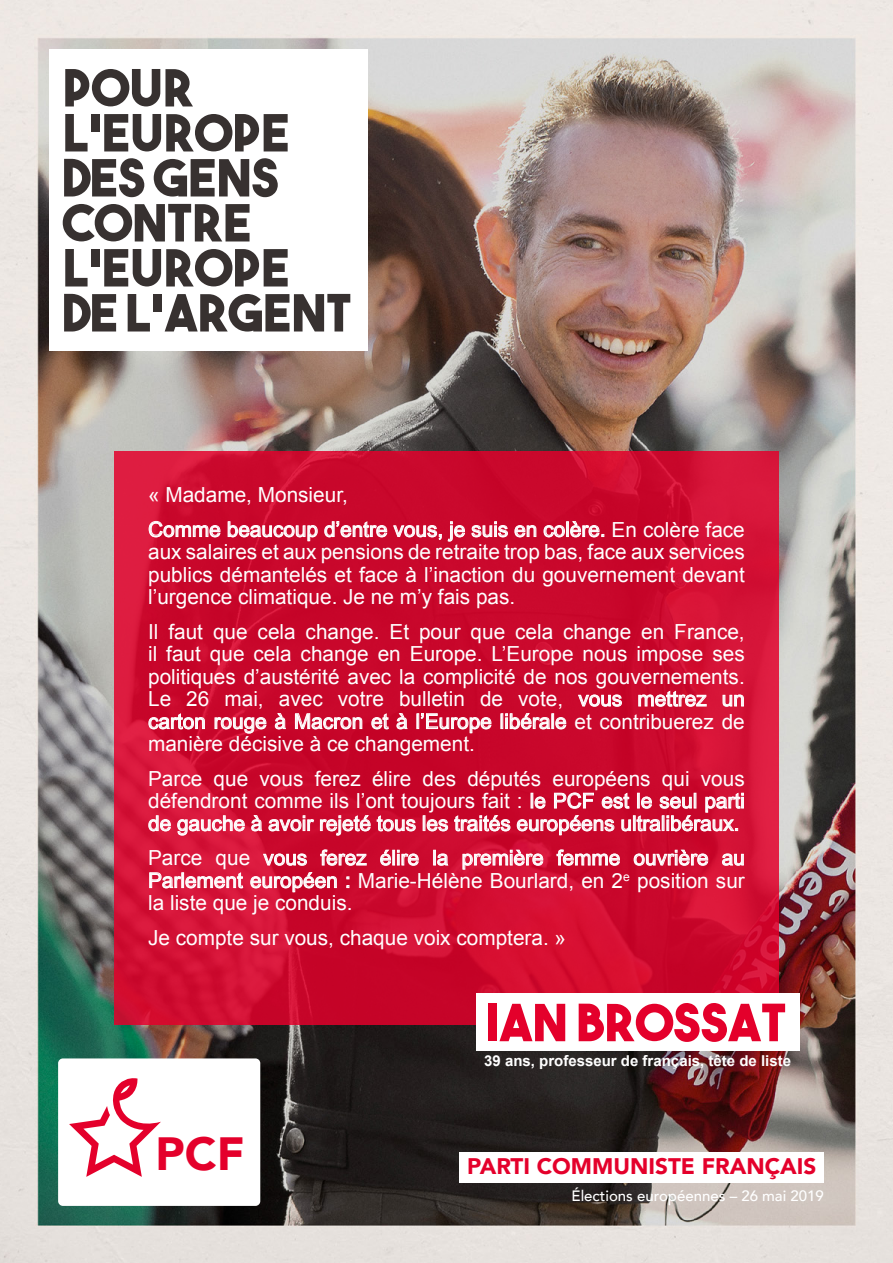
<style>
.page{position:relative;width:893px;height:1263px;background:#fff}
.page>*{position:absolute;margin:0;border:0;box-sizing:border-box;transform-origin:0 0}
.t1{font:51px "The Bold Font";color:#373130}
.t2{font:51px "The Bold Font";color:#e4002b}
.t3{font:900 46.5px "Avenir";color:#e4002b}
.t4{font:900 22.5px "Avenir";color:#e4002b}
.t5{font:20.85px/22.5px "Arial";color:#fff;text-align:justify}
.t6{font:700 15px "Arial";color:#fff}
.t7{font:500 15px "Avenir";color:#fff}
</style>
<div class="page">
<img style="left:0;top:0;width:893px;height:1263px">
<svg style="left:114px;top:451px;width:665px;height:573px;fill:#ca082c"></svg>
<svg style="left:149px;top:521px;width:72px;height:16px"></svg>
<svg style="left:228px;top:521px;width:90px;height:20px"></svg>
<svg style="left:324px;top:521px;width:63px;height:16px"></svg>
<svg style="left:393px;top:521px;width:72px;height:20px"></svg>
<svg style="left:471px;top:521px;width:37px;height:16px"></svg>
<svg style="left:514px;top:525px;width:22px;height:12px"></svg>
<svg style="left:543px;top:521px;width:61px;height:16px"></svg>
<svg style="left:578px;top:694px;width:44px;height:13px"></svg>
<svg style="left:638px;top:690px;width:69px;height:17px"></svg>
<svg style="left:722px;top:694px;width:22px;height:13px"></svg>
<svg style="left:148px;top:713px;width:57px;height:16px"></svg>
<svg style="left:214px;top:717px;width:53px;height:16px"></svg>
<svg style="left:275px;top:713px;width:11px;height:16px"></svg>
<svg style="left:295px;top:712px;width:67px;height:17px"></svg>
<svg style="left:371px;top:713px;width:18px;height:16px"></svg>
<svg style="left:396px;top:713px;width:12px;height:16px"></svg>
<svg style="left:417px;top:713px;width:75px;height:20px"></svg>
<svg style="left:501px;top:713px;width:65px;height:16px"></svg>
<svg style="left:148px;top:815px;width:23px;height:16px"></svg>
<svg style="left:177px;top:815px;width:68px;height:20px"></svg>
<svg style="left:251px;top:815px;width:63px;height:16px"></svg>
<svg style="left:320px;top:815px;width:51px;height:20px"></svg>
<svg style="left:377px;top:815px;width:39px;height:16px"></svg>
<svg style="left:423px;top:815px;width:25px;height:16px"></svg>
<svg style="left:454px;top:815px;width:57px;height:16px"></svg>
<svg style="left:517px;top:792px;width:227px;height:43px"></svg>
<svg style="left:263px;top:853px;width:44px;height:13px"></svg>
<svg style="left:320px;top:849px;width:47px;height:17px"></svg>
<svg style="left:380px;top:849px;width:11px;height:17px"></svg>
<div style="left:392px;top:850px;width:3px;height:15px;border:1px solid #fff"></div>
<svg style="left:397px;top:850px;width:22px;height:16px"></svg>
<div style="left:433px;top:850px;width:3px;height:15px;border:1px solid #fff"></div>
<svg style="left:437px;top:853px;width:12px;height:13px"></svg>
<svg style="left:462px;top:849px;width:81px;height:21px"></svg>
<svg style="left:556px;top:849px;width:64px;height:17px"></svg>
<svg style="left:634px;top:849px;width:74px;height:17px"></svg>
<svg style="left:722px;top:853px;width:22px;height:13px"></svg>
<svg style="left:149px;top:872px;width:94px;height:16px"></svg>
<svg style="left:250px;top:872px;width:87px;height:20px"></svg>
<div style="left:476px;top:994px;width:324px;height:57px;background:#fff"></div>
<div style="left:58px;top:1058px;width:202px;height:148px;background:#fff;border-radius:5px"></div>
<svg style="left:69px;top:1078px;width:92px;height:99px"></svg>
<div style="left:49px;top:49px;width:319px;height:302px;background:#fff"></div>
<div style="left:460px;top:1152px;width:364px;height:30px;background:#fff"></div>
<p class="t1" style="left:63px;top:56px;width:133px">POUR</p>
<p class="t1" style="left:63px;top:101px;width:228px">L’EUROPE</p>
<p class="t1" style="left:63px;top:146px;width:218px">DES GENS</p>
<p class="t1" style="left:63px;top:191px;width:190px">CONTRE</p>
<p class="t1" style="left:63px;top:236px;width:228px">L’EUROPE</p>
<p class="t1" style="left:63px;top:281px;width:290px">DE L’ARGENT</p>
<p class="t5" style="left:148px;top:484px;width:201px">« Madame, Monsieur,</p>
<p class="t5" style="left:148px;top:518px;width:598px">Comme beaucoup d’entre vous, je suis en colère. En colère face aux salaires et aux pensions de retraite trop bas, face aux services publics démantelés et face à l’inaction du gouvernement devant l’urgence climatique. Je ne m’y fais pas.</p>
<p class="t5" style="left:148px;top:620px;width:598px">Il faut que cela change. Et pour que cela change en France, il faut que cela change en Europe. L’Europe nous impose ses politiques d’austérité avec la complicité de nos gouvernements.<br>Le 26 mai, avec votre bulletin de vote, vous mettrez un carton rouge à Macron et à l’Europe libérale et contribuerez de manière décisive à ce changement.</p>
<p class="t5" style="left:148px;top:767px;width:598px">Parce que vous ferez élire des députés européens qui vous défendront comme ils l’ont toujours fait : le PCF est le seul parti de gauche à avoir rejeté tous les traités européens ultralibéraux.</p>
<p class="t5" style="left:148px;top:847px;width:598px">Parce que vous ferez élire la première femme ouvrière au Parlement européen : Marie-Hélène Bourlard, en 2<sup>e</sup> position sur la liste que je conduis.</p>
<p class="t5" style="left:148px;top:926px;width:419px">Je compte sur vous, chaque voix comptera. »</p>
<p class="t2" style="left:486px;top:990px;width:302px">IAN BROSSAT</p>
<p class="t3" style="left:156px;top:1114px;width:90px">PCF</p>
<p class="t6" style="left:484px;top:1051px;width:308px">39 ans, professeur de français, tête de liste</p>
<p class="t4" style="left:467px;top:1147px;width:351px">PARTI COMMUNISTE FRANÇAIS</p>
<p class="t7" style="left:571px;top:1183px;width:254px">Élections européennes – 26 mai 2019</p>
</div>
